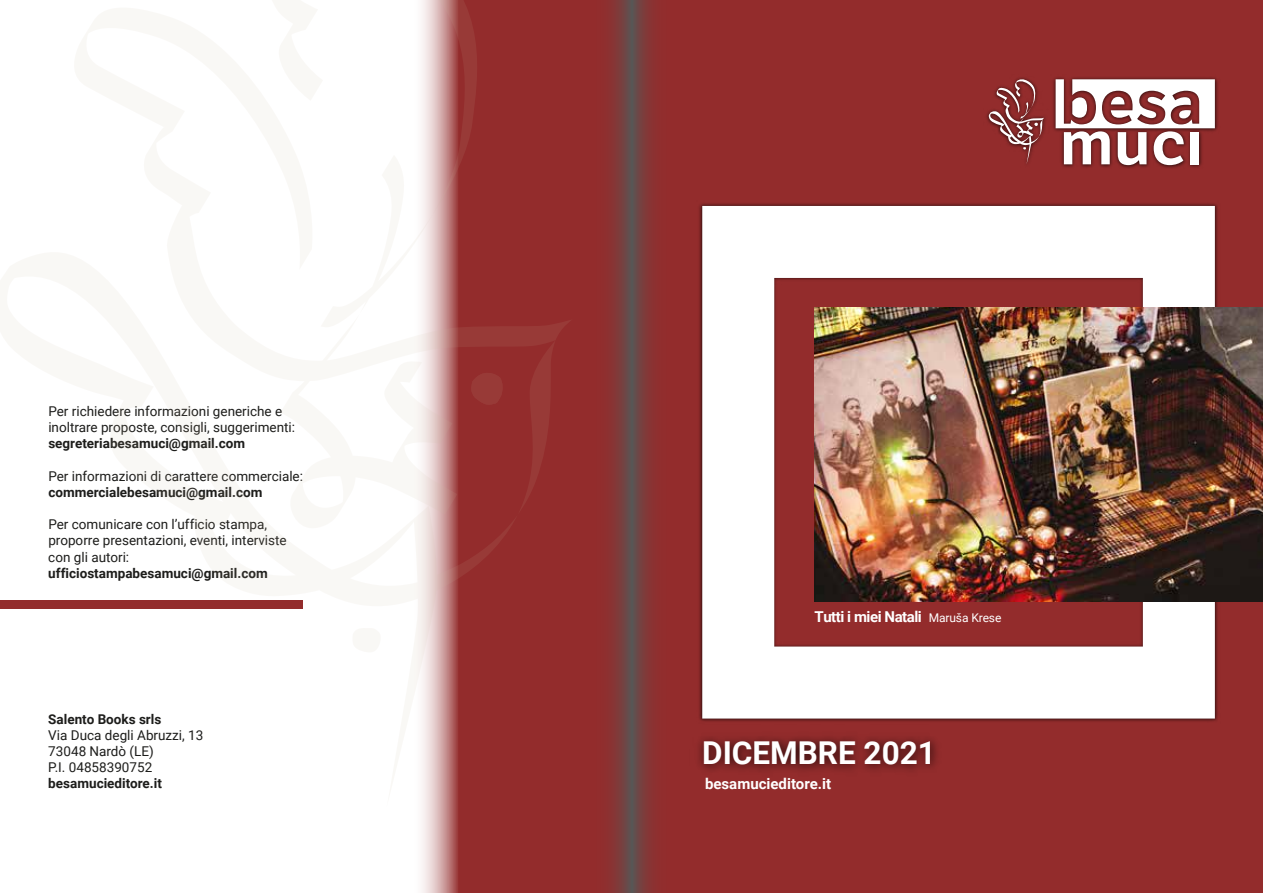
<style>
.page{position:relative;width:1263px;height:893px;background:#fff}
.page>*{position:absolute;margin:0;border:0;box-sizing:border-box;transform-origin:0 0}
.t1{font:700 31.5px "Roboto";color:#fff}
.t2{font:700 15px "Roboto";letter-spacing:-.03em;color:#fff}
.t3{font:700 15px "Roboto";letter-spacing:-.01em;color:#fff}
.t4{font:13.5px/16.2px "Roboto";color:#1d1d1b}
.t5{font:700 13.5px "Roboto";color:#1d1d1b}
.s1{font-weight:400;font-size:12px}
</style>
<div class="page">
<div style="left:459px;top:0;width:804px;height:893px;background:#932c2c"></div>
<svg style="left:631px;top:0;width:20px;height:893px"></svg>
<svg style="left:422px;top:807px;width:37px;height:86px;background:#d1a5a5"></svg>
<div style="left:586px;top:0;width:45px;height:893px;background:linear-gradient(to right,#9e2424,#6e4746)"></div>
<img style="left:699px;top:203px;width:521px;height:519px">
<svg style="left:702px;top:206px;width:513px;height:512px;fill:#fff"></svg>
<img style="left:814px;top:308px;width:449px;height:293px">
<svg style="left:0;top:535px;width:505px;height:272px"></svg>
<svg style="left:352px;top:626px;width:29px;height:27px"></svg>
<svg style="left:414px;top:0;width:157px;height:535px"></svg>
<img style="left:986px;top:77px;width:232px;height:91px">
<svg style="left:1055px;top:79px;width:160px;height:86px"></svg>
<div style="left:1190px;top:132px;width:9px;height:32px;background:#fff"></div>
<svg style="left:988px;top:78px;width:56px;height:86px"></svg>
<p class="t4" style="left:48px;top:402px;width:248px">Per richiedere informazioni generiche e inoltrare proposte, consigli, suggerimenti:</p>
<p class="t5" style="left:48px;top:434px;width:198px">segreteriabesamuci@gmail.com</p>
<p class="t4" style="left:48px;top:467px;width:256px">Per informazioni di carattere commerciale:</p>
<p class="t5" style="left:48px;top:482px;width:215px">commercialebesamuci@gmail.com</p>
<p class="t4" style="left:48px;top:516px;width:240px">Per comunicare con l’ufficio stampa, proporre presentazioni, eventi, interviste con gli autori:</p>
<p class="t5" style="left:48px;top:563px;width:221px">ufficiostampabesamuci@gmail.com</p>
<p class="t5" style="left:48px;top:709px;width:115px">Salento Books srls</p>
<p class="t4" style="left:48px;top:726px;width:157px">Via Duca degli Abruzzi, 13<br>73048 Nardò (LE)<br>P.I. 04858390752</p>
<p class="t5" style="left:48px;top:774px;width:115px">besamucieditore.it</p>
<p class="t2" style="left:814px;top:606px;width:188px">Tutti i miei Natali <span class="s1">Maruša Krese</span></p>
<h1 class="t1" style="left:702px;top:731px;width:235px">DICEMBRE 2021</h1>
<p class="t3" style="left:705px;top:773px;width:128px">besamucieditore.it</p>
</div>
